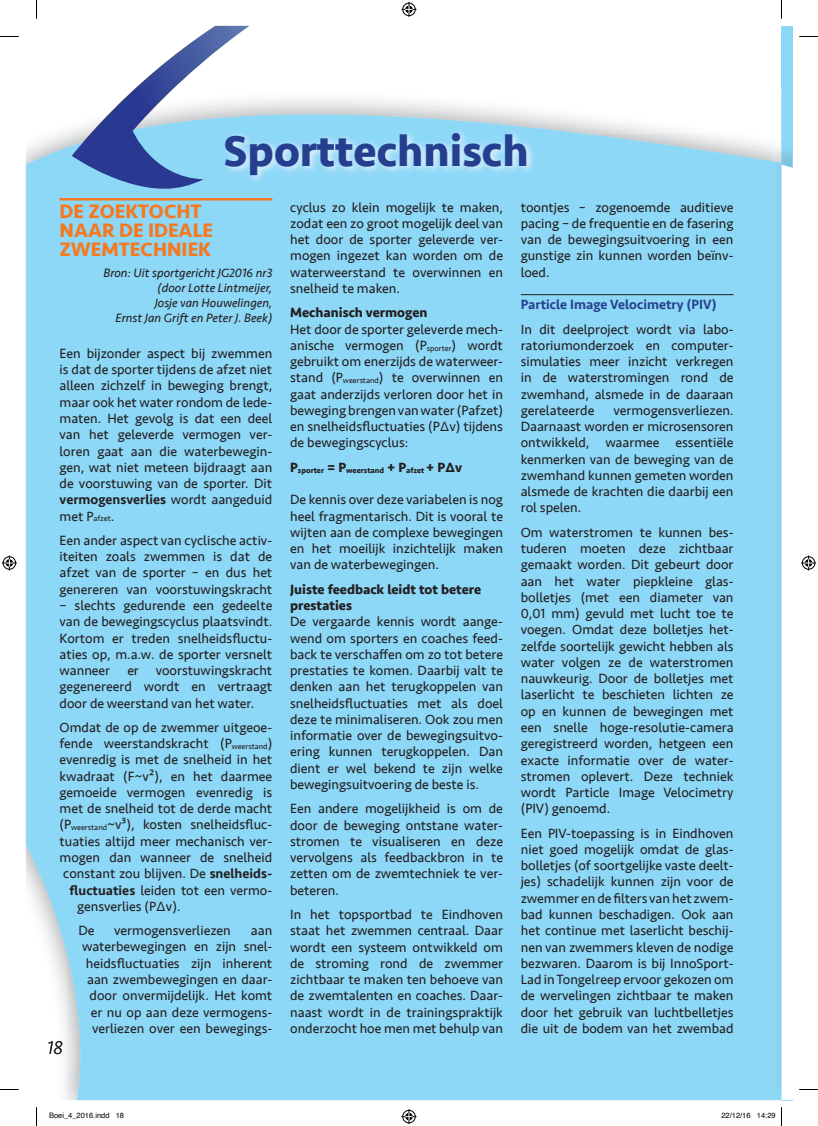
<style>
.page{position:relative;width:818px;height:1126px;background:#fff}
.page>*{position:absolute;margin:0;border:0;box-sizing:border-box;transform-origin:0 0}
.t1{font:700 45px "Seravek";color:#253f8e}
.t2{font:700 20px/18.8px "Seravek";color:#f47921}
.t3{font:italic 300 18.75px "Seravek";color:#231f20}
.t4{font:13.75px/16.2px "Seravek";color:#231f20;text-align:justify}
.t5{font:700 13.75px/16.2px "Seravek";color:#231f20}
.t6{font:500 13.75px "Seravek";color:#253f8e}
.t7{font:italic 12.5px/15px "Seravek";color:#231f20;text-align:right}
.t8{font:700 8px "Seravek";color:#231f20}
.t9{font:7.5px "Helvetica";color:#000}
.s1{font-weight:500}
.s2{font-size:8px}
.s3{font-size:13.75px}
</style>
<div class="page">
<div style="left:26px;top:99px;width:755px;height:1000px;background:#8dd7f7"></div>
<svg style="left:72px;top:26px;width:177px;height:172px"></svg>
<div style="left:781px;top:26px;width:10px;height:1073px;background:#8dd7f7"></div>
<img style="left:774px;top:90px;width:8px;height:72px">
<div style="left:774px;top:162px;width:7px;height:932px;background:#8bd4f4"></div>
<svg style="left:781px;top:109px;width:10px;height:990px"></svg>
<hr style="left:59px;top:198px;width:213px;height:2px;background:#f47921">
<hr style="left:520px;top:294px;width:213px;height:1px;background:#231f20">
<img style="left:221px;top:129px;width:314px;height:55px">
<svg style="left:0;top:36px;width:19px;height:1px"></svg>
<svg style="left:799px;top:36px;width:18px;height:1px"></svg>
<svg style="left:0;top:1089px;width:19px;height:1px"></svg>
<svg style="left:799px;top:1089px;width:18px;height:1px"></svg>
<svg style="left:36px;top:0;width:1px;height:19px"></svg>
<svg style="left:36px;top:1107px;width:1px;height:18px"></svg>
<svg style="left:401px;top:2px;width:15px;height:15px"></svg>
<svg style="left:401px;top:1109px;width:15px;height:14px"></svg>
<svg style="left:2px;top:555px;width:15px;height:15px"></svg>
<svg style="left:801px;top:555px;width:14px;height:15px"></svg>
<h1 class="t1" style="left:223px;top:115px;width:306px">Sporttechnisch</h1>
<h2 class="t2" style="left:59px;top:202px;width:155px">DE ZOEKTOCHT<br>NAAR DE IDEALE<br>ZWEMTECHNIEK</h2>
<p class="t7" style="left:103px;top:265px;width:170px">Bron: Uit sportgericht JG2016 nr3 (door Lotte Lintmeijer,<br>Josje van Houwelingen,<br>Ernst Jan Grift en Peter J. Beek)</p>
<p class="t4" style="left:59px;top:345px;width:214px">Een bijzonder aspect bij zwemmen is dat de sporter tijdens de afzet niet alleen zichzelf in beweging brengt, maar ook het water rondom de lede&shy;maten. Het gevolg is dat een deel van het geleverde vermogen ver&shy;loren gaat aan die waterbewegin&shy;gen, wat niet meteen bijdraagt aan de voorstuwing van de sporter. Dit <span class="s1">vermogensverlies</span> wordt aangeduid met P<span class="s2">afzet</span>.</p>
<p class="t4" style="left:60px;top:532px;width:214px">Een ander aspect van cyclische activ&shy;iteiten zoals zwemmen is dat de afzet van de sporter – en dus het genereren van voorstuwingskracht</p>
<p class="t4" style="left:60px;top:597px;width:214px">– slechts gedurende een gedeelte van de bewegingscyclus plaatsvindt.<br>Kortom er treden snelheidsfluctu&shy;aties op, m.a.w. de sporter versnelt wanneer er voorstuwingskracht gegenereerd wordt en vertraagt door de weerstand van het water.</p>
<p class="t4" style="left:60px;top:719px;width:214px">Omdat de op de zwemmer uitgeoe-</p>
<p class="t4" style="left:60px;top:735px;width:214px">fende weerstandskracht (P<span class="s2">weerstand</span>)</p>
<p class="t4" style="left:59px;top:751px;width:214px">evenredig is met de snelheid in het</p>
<p class="t4" style="left:59px;top:767px;width:214px">kwadraat (F~v²), en het daarmee</p>
<p class="t4" style="left:59px;top:784px;width:214px">gemoeide vermogen evenredig is</p>
<p class="t4" style="left:59px;top:800px;width:214px">met de snelheid tot de derde macht</p>
<p class="t4" style="left:59px;top:816px;width:214px">(P<span class="s2">weerstand</span>~v³), kosten snelheidsfluc-</p>
<p class="t4" style="left:60px;top:832px;width:214px">tuaties altijd meer mechanisch ver-</p>
<p class="t4" style="left:60px;top:849px;width:214px">mogen dan wanneer de snelheid</p>
<p class="t4" style="left:63px;top:865px;width:210px">constant zou blijven. De <span class="s1">snelheids-</span></p>
<p class="t4" style="left:70px;top:881px;width:204px"><span class="s1">fluctuaties</span> leiden tot een vermo-</p>
<p class="t4" style="left:77px;top:897px;width:105px">gensverlies (P∆v).</p>
<p class="t4" style="left:78px;top:922px;width:18px">De</p>
<p class="t4" style="left:114px;top:922px;width:118px">vermogensverliezen</p>
<p class="t4" style="left:82px;top:922px;width:192px;text-align:right">aan<br>waterbewegingen en zijn snel&shy;heidsfluctuaties zijn inherent aan zwembewegingen en daar&shy;door onvermijdelijk. Het komt er nu op aan deze vermogens&shy;verliezen over een bewegings-</p>
<h3 class="t3" style="left:47px;top:1036px;width:17px">18</h3>
<p class="t4" style="left:290px;top:199px;width:214px">cyclus zo klein mogelijk te maken, zodat een zo groot mogelijk deel van het door de sporter geleverde ver&shy;mogen ingezet kan worden om de waterweerstand te overwinnen en snelheid te maken.</p>
<p class="t5" style="left:290px;top:304px;width:139px">Mechanisch vermogen</p>
<p class="t4" style="left:290px;top:321px;width:214px">Het door de sporter geleverde mech&shy;anische vermogen (P<span class="s2">sporter</span>) wordt gebruikt om enerzijds de waterweer&shy;stand (P<span class="s2">weerstand</span>) te overwinnen en gaat anderzijds verloren door het in beweging brengen van water (Pafzet) en snelheidsfluctuaties (P∆v) tijdens de bewegingscyclus:</p>
<p class="t8" style="left:290px;top:463px;width:173px"><span class="s3">P</span>sporter <span class="s3">= P</span>weerstand <span class="s3">+ P</span>afzet <span class="s3">+ P∆v</span></p>
<p class="t4" style="left:290px;top:491px;width:214px">De kennis over deze variabelen is nog heel fragmentarisch. Dit is vooral te wijten aan de complexe bewegingen en het moeilijk inzichtelijk maken van de waterbewegingen.</p>
<p class="t5" style="left:290px;top:580px;width:192px">Juiste feedback leidt tot betere prestaties</p>
<p class="t4" style="left:290px;top:613px;width:214px">De vergaarde kennis wordt aange&shy;wend om sporters en coaches feed&shy;back te verschaffen om zo tot betere prestaties te komen. Daarbij valt te denken aan het terugkoppelen van snelheidsfluctuaties met als doel deze te minimaliseren. Ook zou men informatie over de bewegingsuitvo&shy;ering kunnen terugkoppelen. Dan dient er wel bekend te zijn welke bewegingsuitvoering de beste is.</p>
<p class="t4" style="left:290px;top:800px;width:214px">Een andere mogelijkheid is om de door de beweging ontstane water&shy;stromen te visualiseren en deze vervolgens als feedbackbron in te zetten om de zwemtechniek te ver&shy;beteren.</p>
<p class="t4" style="left:290px;top:906px;width:214px">In het topsportbad te Eindhoven staat het zwemmen centraal. Daar wordt een systeem ontwikkeld om de stroming rond de zwemmer zichtbaar te maken ten behoeve van de zwemtalenten en coaches. Daar&shy;naast wordt in de trainingspraktijk onderzocht hoe men met behulp van</p>
<p class="t4" style="left:520px;top:199px;width:214px">toontjes – zogenoemde auditieve pacing – de frequentie en de fasering van de bewegingsuitvoering in een gunstige zin kunnen worden beïnv&shy;loed.</p>
<p class="t6" style="left:520px;top:296px;width:197px">Particle Image Velocimetry (PIV)</p>
<p class="t4" style="left:520px;top:321px;width:214px">In dit deelproject wordt via labo&shy;ratoriumonderzoek en computer&shy;simulaties meer inzicht verkregen in de waterstromingen rond de zwemhand, alsmede in de daaraan gerelateerde</p>
<p class="t4" style="left:520px;top:402px;width:214px;text-indent:93px">vermogensverliezen.<br>Daarnaast worden er microsensoren ontwikkeld, waarmee essentiële kenmerken van de beweging van de zwemhand kunnen gemeten worden alsmede de krachten die daarbij een rol spelen.</p>
<p class="t4" style="left:520px;top:524px;width:214px">Om waterstromen te kunnen bes&shy;tuderen moeten deze zichtbaar gemaakt worden. Dit gebeurt door aan het water piepkleine glas&shy;bolletjes (met een diameter van 0,01 mm) gevuld met lucht toe te voegen. Omdat deze bolletjes het&shy;zelfde soortelijk gewicht hebben als water volgen ze de waterstromen nauwkeurig. Door de bolletjes met laserlicht te beschieten lichten ze op en kunnen de bewegingen met een snelle hoge-resolutie-camera geregistreerd worden, hetgeen een exacte informatie over de water&shy;stromen oplevert. Deze techniek wordt Particle Image Velocimetry (PIV) genoemd.</p>
<p class="t4" style="left:520px;top:824px;width:214px">Een PIV-toepassing is in Eindhoven niet goed mogelijk omdat de glas&shy;bolletjes (of soortgelijke vaste deelt&shy;jes) schadelijk kunnen zijn voor de zwemmer en de filters van het zwem&shy;bad kunnen beschadigen. Ook aan het continue met laserlicht beschij&shy;nen van zwemmers kleven de nodige bezwaren. Daarom is bij InnoSport-Lad in Tongelreep ervoor gekozen om de wervelingen zichtbaar te maken door het gebruik van luchtbelletjes die uit de bodem van het zwembad</p>
<p class="t9" style="left:49px;top:1109px;width:77px">Boei_4_2016.indd 18</p>
<p class="t9" style="left:721px;top:1109px;width:56px">22/12/16 14:29</p>
</div>
